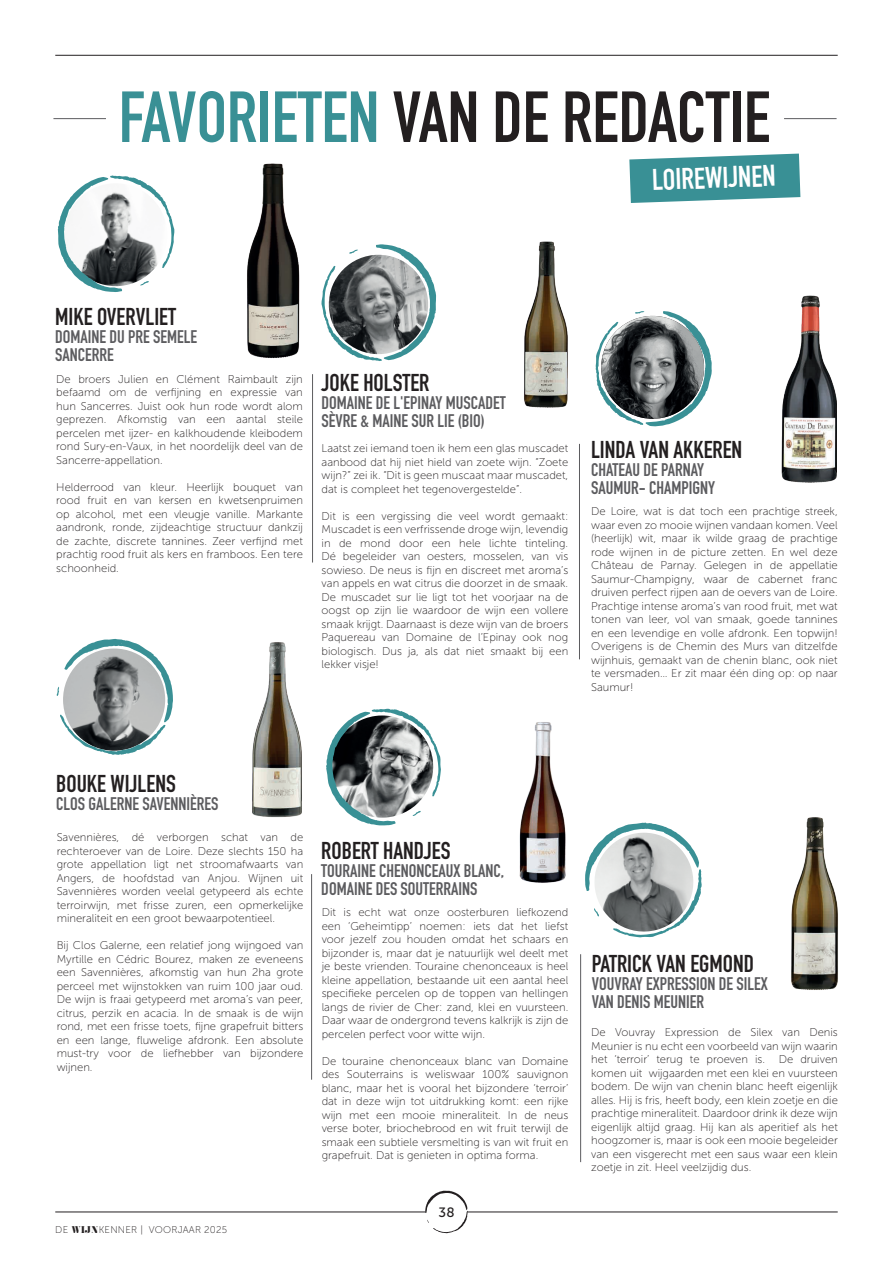
<style>
.page{position:relative;width:893px;height:1263px;background:#fff}
.page>*{position:absolute;margin:0;border:0;box-sizing:border-box;transform-origin:0 0}
.t1{font:700 70.95px "DIN Condensed";color:#231f20}
.t2{font:700 29.55px "DIN Condensed";color:#fff}
.t3{font:700 24px "DIN Condensed";color:#231f20}
.t4{font:700 18px/18px "DIN Condensed";color:#5c5c5f}
.t5{font:13.5px "Museo Sans 500";color:#231f20}
.t6{font:11.25px/13.5px "Museo Sans 100";color:#231f20;text-align:justify}
.t7{font:9.75px "Museo Sans 100";letter-spacing:.02em;color:#231f20}
.s1{color:#399095}
.s2{font-family:"Pistilli";font-size:8.7px}
</style>
<div class="page">
<hr style="left:55px;top:55px;width:783px;height:1px;background:#231f20">
<svg style="left:425px;top:1190px;width:43px;height:43px"></svg>
<hr style="left:55px;top:1212px;width:371px;height:1px;background:#231f20">
<hr style="left:467px;top:1212px;width:371px;height:1px;background:#231f20">
<svg style="left:57px;top:175px;width:118px;height:117px"></svg>
<svg style="left:595px;top:311px;width:117px;height:116px"></svg>
<svg style="left:326px;top:708px;width:115px;height:118px"></svg>
<svg style="left:585px;top:822px;width:117px;height:115px"></svg>
<svg style="left:56px;top:639px;width:117px;height:116px"></svg>
<svg style="left:321px;top:244px;width:115px;height:117px"></svg>
<svg style="left:629px;top:154px;width:171px;height:49px;background:#509da1"></svg>
<img style="left:593px;top:833px;width:102px;height:100px">
<hr style="left:53px;top:118px;width:53px;height:1px;background:#5c5c5f">
<hr style="left:784px;top:118px;width:53px;height:1px;background:#5c5c5f">
<hr style="left:312px;top:374px;width:1px;height:188px;background:#5c5c5f">
<hr style="left:311px;top:874px;width:1px;height:206px;background:#5c5c5f">
<hr style="left:580px;top:954px;width:1px;height:208px;background:#5c5c5f">
<hr style="left:579px;top:444px;width:1px;height:215px;background:#5c5c5f">
<img style="left:791px;top:817px;width:47px;height:173px">
<img style="left:782px;top:295px;width:55px;height:188px">
<img style="left:519px;top:722px;width:47px;height:161px">
<img style="left:524px;top:241px;width:44px;height:167px">
<img style="left:252px;top:642px;width:50px;height:176px">
<img style="left:247px;top:163px;width:53px;height:195px">
<h1 class="t1" style="left:119px;top:69px;width:653px"><span class="s1">FAVORIETEN</span> VAN DE REDACTIE</h1>
<h2 class="t2" style="left:651px;top:160px;width:125px;rotate:-2deg">LOIREWIJNEN</h2>
<h3 class="t3" style="left:55px;top:301px;width:122px">MIKE OVERVLIET</h3>
<h3 class="t4" style="left:55px;top:328px;width:143px">DOMAINE DU PRE SEMELE<br>SANCERRE</h3>
<p class="t6" style="left:56px;top:372px;width:248px">De broers Julien en Clément Raimbault zijn befaamd om de verfijning en expressie van hun Sancerres. Juist ook hun rode wordt alom geprezen. Afkomstig van een aantal steile percelen met ijzer- en kalkhoudende kleibodem rond Sury-en-Vaux, in het noordelijk deel van de Sancerre-appellation.</p>
<p class="t6" style="left:56px;top:480px;width:248px">Helderrood van kleur. Heerlijk bouquet van rood fruit en van kersen en kwetsenpruimen op alcohol, met een vleugje vanille. Markante aandronk, ronde, zijdeachtige structuur dankzij de zachte, discrete tannines. Zeer verfijnd met prachtig rood fruit als kers en framboos. Een tere schoonheid.</p>
<h3 class="t3" style="left:322px;top:367px;width:109px">JOKE HOLSTER</h3>
<h3 class="t4" style="left:322px;top:394px;width:186px">DOMAINE DE L'EPINAY MUSCADET<br>SÈVRE &amp; MAINE SUR LIE (BIO)</h3>
<p class="t6" style="left:322px;top:442px;width:248px">Laatst zei iemand toen ik hem een glas muscadet aanbood dat hij niet hield van zoete wijn. “Zoete wijn?” zei ik. “Dit is geen muscaat maar muscadet, dat is compleet het tegenovergestelde”.</p>
<p class="t6" style="left:322px;top:509px;width:248px">Dit is een vergissing die veel wordt gemaakt:<br>Muscadet is een verfrissende droge wijn, levendig in de mond door een hele lichte tinteling.<br>Dé begeleider van oesters, mosselen, van vis sowieso. De neus is fijn en discreet met aroma’s van appels en wat citrus die doorzet in de smaak.<br>De muscadet sur lie ligt tot het voorjaar na de oogst op zijn lie waardoor de wijn een vollere smaak krijgt. Daarnaast is deze wijn van de broers Paquereau van Domaine de l’Epinay ook nog biologisch. Dus ja, als dat niet smaakt bij een lekker visje!</p>
<h3 class="t3" style="left:591px;top:433px;width:153px">LINDA VAN AKKEREN</h3>
<h3 class="t4" style="left:591px;top:461px;width:125px">CHATEAU DE PARNAY<br>SAUMUR- CHAMPIGNY</h3>
<p class="t6" style="left:591px;top:505px;width:248px">De Loire, wat is dat toch een prachtige streek, waar even zo mooie wijnen vandaan komen. Veel (heerlijk) wit, maar ik wilde graag de prachtige rode wijnen in de picture zetten. En wel deze Château de Parnay. Gelegen in de appellatie Saumur-Champigny, waar de cabernet franc druiven perfect rijpen aan de oevers van de Loire.<br>Prachtige intense aroma’s van rood fruit, met wat tonen van leer, vol van smaak, goede tannines en een levendige en volle afdronk. Een topwijn!<br>Overigens is de Chemin des Murs van ditzelfde wijnhuis, gemaakt van de chenin blanc, ook niet te versmaden… Er zit maar één ding op: op naar Saumur!</p>
<h3 class="t3" style="left:56px;top:767px;width:121px">BOUKE WIJLENS</h3>
<h3 class="t4" style="left:56px;top:794px;width:164px">CLOS GALERNE SAVENNIÈRES</h3>
<p class="t6" style="left:57px;top:830px;width:248px">Savennières, dé verborgen schat van de rechteroever van de Loire. Deze slechts 150 ha grote appellation ligt net stroomafwaarts van Angers, de hoofdstad van Anjou. Wijnen uit Savennières worden veelal getypeerd als echte terroirwijn, met frisse zuren, een opmerkelijke mineraliteit en een groot bewaarpotentieel.</p>
<p class="t6" style="left:57px;top:938px;width:248px">Bij Clos Galerne, een relatief jong wijngoed van Myrtille en Cédric Bourez, maken ze eveneens een Savennières, afkomstig van hun 2ha grote perceel met wijnstokken van ruim 100 jaar oud.<br>De wijn is fraai getypeerd met aroma’s van peer, citrus, perzik en acacia. In de smaak is de wijn rond, met een frisse toets, fijne grapefruit bitters en een lange, fluwelige afdronk. Een absolute must-try voor de liefhebber van bijzondere wijnen.</p>
<h3 class="t3" style="left:321px;top:834px;width:131px">ROBERT HANDJES</h3>
<h3 class="t4" style="left:321px;top:861px;width:184px">TOURAINE CHENONCEAUX BLANC,<br>DOMAINE DES SOUTERRAINS</h3>
<p class="t6" style="left:322px;top:906px;width:248px">Dit is echt wat onze oosterburen liefkozend een ‘Geheimtipp’ noemen: iets dat het liefst voor jezelf zou houden omdat het schaars en bijzonder is, maar dat je natuurlijk wel deelt met je beste vrienden. Touraine chenonceaux is heel kleine appellation, bestaande uit een aantal heel specifieke percelen op de toppen van hellingen langs de rivier de Cher: zand, klei en vuursteen.<br>Daar waar de ondergrond tevens kalkrijk is zijn de percelen perfect voor witte wijn.</p>
<p class="t6" style="left:322px;top:1054px;width:248px">De touraine chenonceaux blanc van Domaine des Souterrains is weliswaar 100% sauvignon blanc, maar het is vooral het bijzondere ‘terroir’ dat in deze wijn tot uitdrukking komt: een rijke wijn met een mooie mineraliteit. In de neus verse boter, briochebrood en wit fruit terwijl de smaak een subtiele versmelting is van wit fruit en grapefruit. Dat is genieten in optima forma.</p>
<p class="t7" style="left:55px;top:1225px;width:173px">DE <span class="s2">WIJN</span>KENNER | VOORJAAR 2025</p>
<p class="t5" style="left:438px;top:1205px;width:18px">38</p>
<h3 class="t3" style="left:592px;top:947px;width:164px">PATRICK VAN EGMOND</h3>
<h3 class="t4" style="left:592px;top:974px;width:177px">VOUVRAY EXPRESSION DE SILEX<br>VAN DENIS MEUNIER</h3>
<p class="t6" style="left:591px;top:1026px;width:248px">De Vouvray Expression de Silex van Denis Meunier is nu echt een voorbeeld van wijn waarin het ‘terroir’ terug te proeven is. De druiven komen uit wijgaarden met een klei en vuursteen bodem. De wijn van chenin blanc heeft eigenlijk alles. Hij is fris, heeft body, een klein zoetje en die prachtige mineraliteit. Daardoor drink ik deze wijn eigenlijk altijd graag. Hij kan als aperitief als het hoogzomer is, maar is ook een mooie begeleider van een visgerecht met een saus waar een klein zoetje in zit. Heel veelzijdig dus.</p>
</div>
